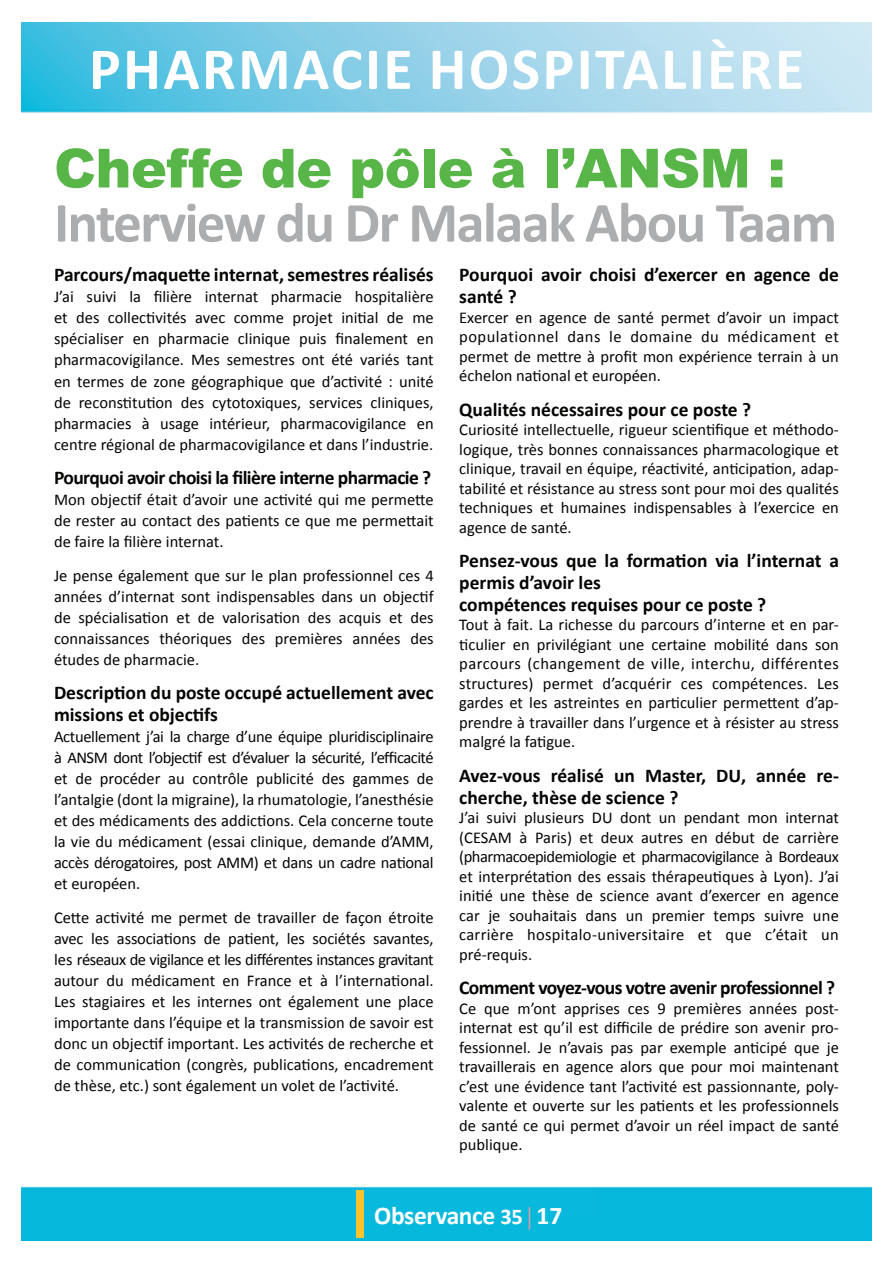
<style>
.page{position:relative;width:893px;height:1263px;background:#fff}
.page>*{position:absolute;margin:0;border:0;box-sizing:border-box;transform-origin:0 0}
.t1{font:700 60px "Calibri";letter-spacing:.04em;color:#fff}
.t2{font:700 57px "Calibri";letter-spacing:-.03em;color:#acadaf}
.t3{font:900 54px "Arial";letter-spacing:-.01em;color:#57b647}
.t4{font:700 25.5px "Calibri";letter-spacing:-.015em;color:#fff}
.t5{font:700 19.5px/21.8px "Calibri";color:#040503}
.t6{font:700 19.5px "Calibri";letter-spacing:-.03em;color:#040503}
.t7{font:16.5px/21px "Calibri";color:#040503;text-align:justify}
.s1{font-size:22.5px}
.s2{font-family:"Helvetica LT Std";font-weight:300;font-size:22.5px;color:#f59a96}
</style>
<div class="page">
<img style="left:21px;top:22px;width:851px;height:1219px">
<div style="left:356px;top:1190px;width:8px;height:47px;background:#f9c22f"></div>
<h1 class="t1" style="left:89px;top:32px;width:717px">PHARMACIE HOSPITALIÈRE</h1>
<h3 class="t3" style="left:54px;top:129px;width:733px">Cheffe de pôle à l’ANSM :</h3>
<h2 class="t2" style="left:54px;top:187px;width:785px">Interview du Dr Malaak Abou Taam</h2>
<p class="t5" style="left:54px;top:263px;width:381px">Parcours/maquette internat, semestres réalisés</p>
<p class="t7" style="left:54px;top:286px;width:381px">J’ai suivi la filière internat pharmacie hospitalière et des collectivités avec comme projet initial de me spécialiser en pharmacie clinique puis finalement en pharmacovigilance. Mes semestres ont été variés tant en termes de zone géographique que d’activité : unité de reconstitution des cytotoxiques, services cliniques, pharmacies à usage intérieur, pharmacovigilance en centre régional de pharmacovigilance et dans l’industrie.</p>
<p class="t6" style="left:54px;top:465px;width:379px">Pourquoi avoir choisi la filière interne pharmacie ?</p>
<p class="t7" style="left:54px;top:488px;width:381px">Mon objectif était d’avoir une activité qui me permette de rester au contact des patients ce que me permettait de faire la filière internat.</p>
<p class="t7" style="left:54px;top:564px;width:381px">Je pense également que sur le plan professionnel ces 4 années d’internat sont indispensables dans un objectif de spécialisation et de valorisation des acquis et des connaissances théoriques des premières années des études de pharmacie.</p>
<p class="t5" style="left:54px;top:681px;width:381px">Description du poste occupé actuellement avec missions et objectifs</p>
<p class="t7" style="left:54px;top:725px;width:381px">Actuellement j’ai la charge d’une équipe pluridisciplinaire à ANSM dont l’objectif est d’évaluer la sécurité, l’efficacité et de procéder au contrôle publicité des gammes de l’antalgie (dont la migraine), la rhumatologie, l’anesthésie et des médicaments des addictions. Cela concerne toute la vie du médicament (essai clinique, demande d’AMM, accès dérogatoires, post AMM) et dans un cadre national et européen.</p>
<p class="t7" style="left:54px;top:906px;width:381px">Cette activité me permet de travailler de façon étroite avec les associations de patient, les sociétés savantes, les réseaux de vigilance et les différentes instances gravitant autour du médicament en France et à l’international.<br>Les stagiaires et les internes ont également une place importante dans l’équipe et la transmission de savoir est donc un objectif important. Les activités de recherche et de communication (congrès, publications, encadrement de thèse, etc.) sont également un volet de l’activité.</p>
<p class="t5" style="left:459px;top:263px;width:381px">Pourquoi avoir choisi d’exercer en agence de santé ?</p>
<p class="t7" style="left:459px;top:307px;width:381px;line-height:19.5px">Exercer en agence de santé permet d’avoir un impact populationnel dans le domaine du médicament et permet de mettre à profit mon expérience terrain à un échelon national et européen.</p>
<p class="t5" style="left:459px;top:397px;width:293px">Qualités nécessaires pour ce poste ?</p>
<p class="t7" style="left:459px;top:419px;width:381px;line-height:19.5px">Curiosité intellectuelle, rigueur scientifique et méthodo&shy;logique, très bonnes connaissances pharmacologique et clinique, travail en équipe, réactivité, anticipation, adap&shy;tabilité et résistance au stress sont pour moi des qualités techniques et humaines indispensables à l’exercice en agence de santé.</p>
<p class="t5" style="left:459px;top:549px;width:381px">Pensez-vous que la formation via l’internat a permis d’avoir les<br>compétences requises pour ce poste ?</p>
<p class="t7" style="left:459px;top:614px;width:381px;line-height:19.5px">Tout à fait. La richesse du parcours d’interne et en par&shy;ticulier en privilégiant une certaine mobilité dans son parcours (changement de ville, interchu, différentes structures) permet d’acquérir ces compétences. Les gardes et les astreintes en particulier permettent d’ap&shy;prendre à travailler dans l’urgence et à résister au stress malgré la fatigue.</p>
<p class="t5" style="left:459px;top:763px;width:381px">Avez-vous réalisé un Master, DU, année re&shy;cherche, thèse de science ?</p>
<p class="t7" style="left:459px;top:807px;width:381px;line-height:19.5px">J’ai suivi plusieurs DU dont un pendant mon internat (CESAM à Paris) et deux autres en début de carrière (pharmacoepidemiologie et pharmacovigilance à Bordeaux et interprétation des essais thérapeutiques à Lyon). J’ai initié une thèse de science avant d’exercer en agence car je souhaitais dans un premier temps suivre une carrière hospitalo-universitaire et que c’était un pré-requis.</p>
<p class="t6" style="left:459px;top:975px;width:377px">Comment voyez-vous votre avenir professionnel ?</p>
<p class="t7" style="left:459px;top:997px;width:381px;line-height:19.5px">Ce que m’ont apprises ces 9 premières années post&shy;internat est qu’il est difficile de prédire son avenir pro&shy;fessionnel. Je n’avais pas par exemple anticipé que je travaillerais en agence alors que pour moi maintenant c’est une évidence tant l’activité est passionnante, poly&shy;valente et ouverte sur les patients et les professionnels de santé ce qui permet d’avoir un réel impact de santé publique.</p>
<h3 class="t4" style="left:374px;top:1199px;width:190px">Observance <span class="s1">35</span> <span class="s2">|</span> 17</h3>
</div>
